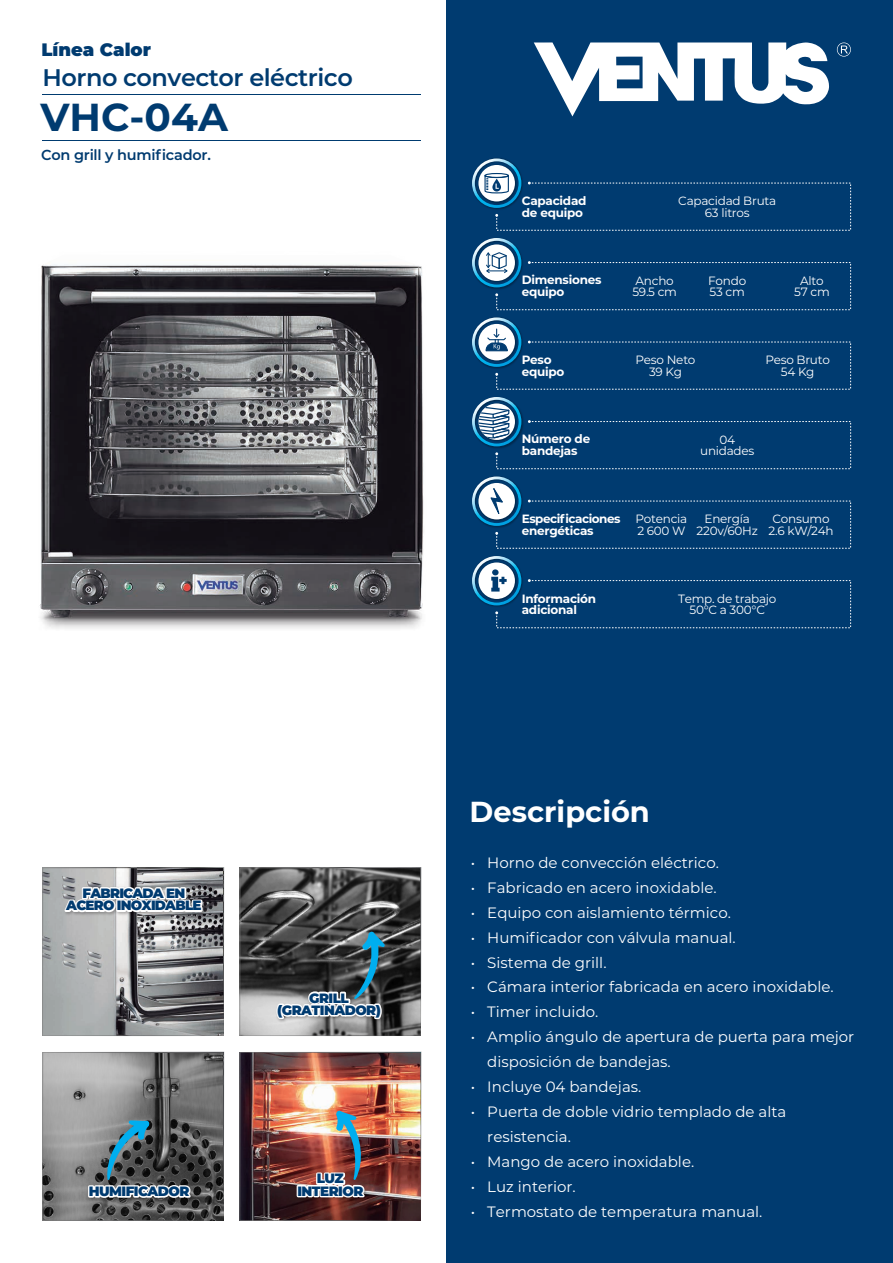
<style>
.page{position:relative;width:893px;height:1263px;background:#fff}
.page>*{position:absolute;margin:0;border:0;box-sizing:border-box;transform-origin:0 0}
.t1{font:700 39px "Montserrat";color:#003b70}
.t2{font:700 28.95px "Montserrat";color:#fff}
.t3{font:600 24px "Montserrat";letter-spacing:-.02em;color:#003b70}
.t4{font:900 18px "Montserrat";color:#003b70}
.t5{font:15px/24.9px "Montserrat";color:#fff;text-align:justify}
.t6{font:600 14.55px "Montserrat";letter-spacing:-.015em;color:#003b70}
.t7{font:900 13.5px/12.5px "Montserrat";letter-spacing:-.04em;color:#003b70;text-align:center}
.t8{font:900 13.5px/12.5px "Montserrat";letter-spacing:-.06em;color:#003b70;text-align:center}
.t9{font:12px/11.6px "Montserrat";letter-spacing:-.02em;color:#fff;text-align:center}
.t10{font:700 12px/11.6px "Montserrat";letter-spacing:-.02em;color:#fff}
.t11{font:700 12px/11.6px "Montserrat";letter-spacing:-.04em;color:#fff}
</style>
<div class="page">
<div style="left:446px;top:0;width:447px;height:1263px;background:#003b70"></div>
<svg style="left:534px;top:42px;width:295px;height:74px"></svg>
<svg style="left:837px;top:43px;width:14px;height:14px"></svg>
<hr style="left:43px;top:95px;width:378px;height:1px;background:#003b70">
<hr style="left:43px;top:140px;width:378px;height:1px;background:#003b70">
<svg style="left:472px;top:159px;width:379px;height:72px"></svg>
<svg style="left:549px;top:262px;width:302px;height:48px"></svg>
<svg style="left:549px;top:341px;width:302px;height:49px"></svg>
<svg style="left:42px;top:867px;width:182px;height:169px;background:#9e9fa0"></svg>
<svg style="left:549px;top:500px;width:302px;height:49px"></svg>
<svg style="left:549px;top:580px;width:302px;height:48px"></svg>
<svg style="left:549px;top:421px;width:302px;height:48px"></svg>
<img style="left:40px;top:238px;width:509px;height:391px">
<svg style="left:239px;top:867px;width:182px;height:169px;background:#616465"></svg>
<svg style="left:42px;top:1051px;width:182px;height:170px;background:#787b7c"></svg>
<img style="left:239px;top:1051px;width:182px;height:170px">
<p class="t4" style="left:41px;top:36px;width:111px">Línea Calor</p>
<h3 class="t3" style="left:43px;top:61px;width:312px">Horno convector eléctrico</h3>
<h1 class="t1" style="left:40px;top:89px;width:189px">VHC-04A</h1>
<p class="t6" style="left:41px;top:144px;width:171px">Con grill y humificador.</p>
<p class="t8" style="left:66px;top:886px;width:137px">FABRICADA EN<br>ACERO INOXIDABLE</p>
<p class="t7" style="left:89px;top:1184px;width:102px">HUMIFICADOR</p>
<p class="t7" style="left:277px;top:991px;width:105px">GRILL (GRATINADOR)</p>
<p class="t7" style="left:297px;top:1171px;width:68px">LUZ<br>INTERIOR</p>
<p class="t10" style="left:522px;top:194px;width:66px">Capacidad de equipo</p>
<p class="t9" style="left:678px;top:195px;width:99px">Capacidad Bruta<br>63 litros</p>
<p class="t10" style="left:522px;top:274px;width:81px">Dimensiones equipo</p>
<p class="t9" style="left:794px;top:274px;width:37px">Alto<br>57 cm</p>
<p class="t9" style="left:632px;top:274px;width:46px;text-align:left">Ancho<br>59.5 cm</p>
<p class="t9" style="left:708px;top:274px;width:39px;text-align:left">Fondo<br>53 cm</p>
<p class="t10" style="left:522px;top:353px;width:44px">Peso equipo</p>
<p class="t9" style="left:765px;top:354px;width:66px">Peso Bruto<br>54 Kg</p>
<p class="t9" style="left:636px;top:354px;width:61px">Peso Neto<br>39 Kg</p>
<p class="t10" style="left:522px;top:433px;width:70px">Número de bandejas</p>
<p class="t9" style="left:700px;top:433px;width:56px">04 unidades</p>
<p class="t11" style="left:522px;top:512px;width:100px">Especificaciones energéticas</p>
<p class="t9" style="left:768px;top:513px;width:67px">Consumo<br>2.6 kW/24h</p>
<p class="t9" style="left:636px;top:513px;width:53px;text-align:left">Potencia<br>2 600 W</p>
<p class="t9" style="left:697px;top:513px;width:63px">Energía<br>220v/60Hz</p>
<p class="t10" style="left:522px;top:592px;width:76px">Información adicional</p>
<p class="t9" style="left:678px;top:592px;width:100px">Temp. de trabajo<br>50°C a 300°C</p>
<h2 class="t2" style="left:470px;top:790px;width:182px">Descripción</h2>
<p class="t5" style="left:471px;top:849px;width:6px">• • • • • • • •</p>
<p class="t5" style="left:471px;top:1074px;width:6px">• •</p>
<p class="t5" style="left:471px;top:1149px;width:6px">• • •</p>
<p class="t5" style="left:487px;top:849px;width:368px;text-align:left">Horno de convección eléctrico.<br>Fabricado en acero inoxidable.<br>Equipo con aislamiento térmico.<br>Humificador con válvula manual.<br>Sistema de grill.<br>Cámara interior fabricada en acero inoxidable.<br>Timer incluido.<br>Amplio ángulo de apertura de puerta para mejor disposición de bandejas.<br>Incluye 04 bandejas.<br>Puerta de doble vidrio templado de alta resistencia.<br>Mango de acero inoxidable.<br>Luz interior.<br>Termostato de temperatura manual.</p>
</div>
